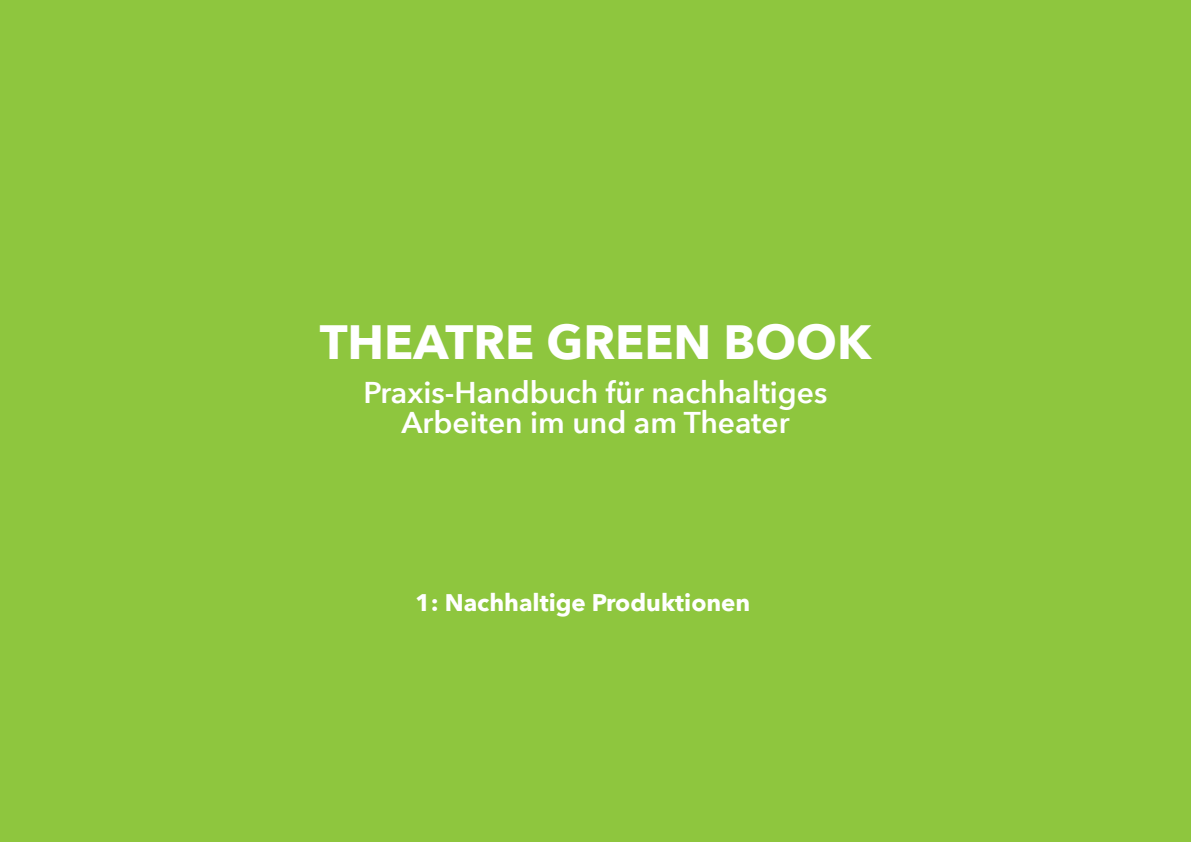
<style>
.page{position:relative;width:1191px;height:842px;background:#8ec63e}
.page>*{position:absolute;margin:0;border:0;box-sizing:border-box;transform-origin:0 0}
.t1{font:700 48px "Avenir Next";color:#fff}
.t2{font:600 30px/30px "Avenir Next";color:#fff;text-align:center}
.t3{font:700 24px "Avenir Next";color:#fff}
</style>
<div class="page">
<h1 class="t1" style="left:320px;top:311px;width:553px">THEATRE GREEN BOOK</h1>
<p class="t2" style="left:363px;top:378px;width:465px">Praxis-Handbuch für nachhaltiges<br>Arbeiten im und am Theater</p>
<p class="t3" style="left:415px;top:587px;width:337px">1: Nachhaltige Produktionen</p>
</div>
